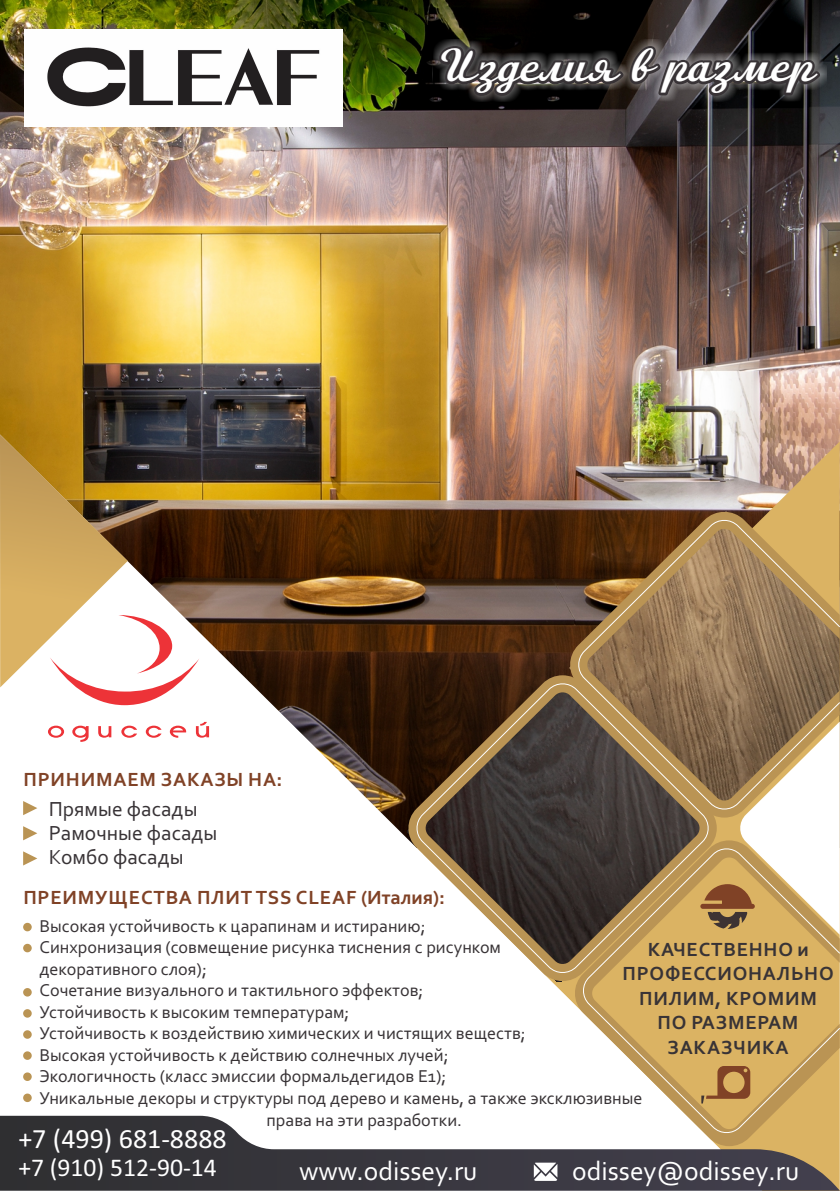
<style>
.page{position:relative;width:840px;height:1191px;background:#fff}
.page>*{position:absolute;margin:0;border:0;box-sizing:border-box;transform-origin:0 0}
.t1{font:46.4px "City Flowersscriptone";color:#fff}
.t2{font:28px "Calibri";color:#fff}
.t3{font:27.4px "Corbel";color:#fff}
.t4{font:25.6px "Calibri";color:#fff}
.t5{font:21.4px/24.2px "Corbel";color:#383336}
.t6{font:700 20px/24.4px "Corbel";letter-spacing:.04em;color:#383336;text-align:center}
.t7{font:700 20px "Corbel";letter-spacing:.04em;color:#804226}
.t8{font:18px "Corbel";color:#383336}
</style>
<div class="page">
<img style="left:0;top:0;width:839px;height:441px">
<img style="left:0;top:434px;width:762px;height:757px">
<svg style="left:0;top:1115px;width:839px;height:75px"></svg>
<svg style="left:567px;top:509px;width:272px;height:166px;background:#735130"></svg>
<svg style="left:405px;top:675px;width:171px;height:306px"></svg>
<svg style="left:572px;top:975px;width:267px;height:171px"></svg>
<svg style="left:414px;top:681px;width:286px;height:294px"></svg>
<svg style="left:576px;top:518px;width:263px;height:293px;background:#90724d"></svg>
<svg style="left:580px;top:846px;width:259px;height:289px;background:#c9aa70"></svg>
<div style="left:23px;top:1009px;width:9px;height:8px;background:#ba9454;border-radius:50%"></div>
<div style="left:23px;top:988px;width:9px;height:8px;background:#ba9454;border-radius:50%"></div>
<div style="left:23px;top:943px;width:9px;height:9px;background:#ba9454;border-radius:50%"></div>
<div style="left:23px;top:922px;width:9px;height:9px;background:#ba9454;border-radius:50%"></div>
<svg style="left:48px;top:725px;width:16px;height:12px"></svg>
<svg style="left:0;top:434px;width:199px;height:271px"></svg>
<svg style="left:72px;top:725px;width:17px;height:17px"></svg>
<svg style="left:98px;top:726px;width:13px;height:12px"></svg>
<svg style="left:121px;top:725px;width:16px;height:12px"></svg>
<svg style="left:146px;top:725px;width:15px;height:12px"></svg>
<svg style="left:170px;top:725px;width:16px;height:12px"></svg>
<svg style="left:196px;top:722px;width:13px;height:16px"></svg>
<img style="left:24px;top:29px;width:318px;height:97px">
<div style="left:23px;top:1093px;width:9px;height:9px;background:#ba9454;border-radius:50%"></div>
<div style="left:23px;top:1072px;width:9px;height:9px;background:#ba9454;border-radius:50%"></div>
<div style="left:23px;top:1051px;width:9px;height:8px;background:#ba9454;border-radius:50%"></div>
<div style="left:23px;top:1030px;width:9px;height:8px;background:#ba9454;border-radius:50%"></div>
<svg style="left:700px;top:721px;width:139px;height:213px"></svg>
<svg style="left:701px;top:1066px;width:48px;height:37px;background:#b6864a"></svg>
<svg style="left:533px;top:1162px;width:24px;height:18px"></svg>
<svg style="left:23px;top:801px;width:14px;height:14px"></svg>
<svg style="left:23px;top:826px;width:14px;height:14px"></svg>
<svg style="left:23px;top:851px;width:14px;height:14px"></svg>
<div style="left:432px;top:39px;width:394px;height:63px;background:#fff;opacity:.4"></div>
<svg style="left:439px;top:46px;width:380px;height:50px;background:#363334"></svg>
<h1 class="t1" style="left:439px;top:39px;width:374px">Изделия в размер</h1>
<p class="t7" style="left:23px;top:771px;width:260px">ПРИНИМАЕМ ЗАКАЗЫ НА:</p>
<p class="t5" style="left:49px;top:798px;width:170px">Прямые фасады<br>Рамочные фасады<br>Комбо фасады</p>
<p class="t7" style="left:23px;top:889px;width:423px">ПРЕИМУЩЕСТВА ПЛИТ TSS CLEAF (Италия):</p>
<p class="t8" style="left:39px;top:918px;width:387px">Высокая устойчивость к царапинам и истиранию;</p>
<p class="t8" style="left:39px;top:939px;width:463px">Синхронизация (совмещение рисунка тиснения с рисунком</p>
<p class="t8" style="left:39px;top:961px;width:169px">декоративного слоя);</p>
<p class="t8" style="left:39px;top:983px;width:385px">Сочетание визуального и тактильного эффектов;</p>
<p class="t8" style="left:39px;top:1004px;width:311px">Устойчивость к высоким температурам;</p>
<p class="t8" style="left:39px;top:1026px;width:487px">Устойчивость к воздействию химических и чистящих веществ;</p>
<p class="t8" style="left:39px;top:1047px;width:410px">Высокая устойчивость к действию солнечных лучей;</p>
<p class="t8" style="left:39px;top:1069px;width:408px">Экологичность (класс эмиссии формальдегидов E1);</p>
<p class="t8" style="left:39px;top:1090px;width:604px">Уникальные декоры и структуры под дерево и камень, а также эксклюзивные</p>
<p class="t8" style="left:266px;top:1112px;width:197px">права на эти разработки.</p>
<p class="t6" style="left:622px;top:938px;width:213px">КАЧЕСТВЕННО и<br>ПРОФЕССИОНАЛЬНО<br>ПИЛИМ, КРОМИМ<br>ПО РАЗМЕРАМ<br>ЗАКАЗЧИКА</p>
<h2 class="t2" style="left:18px;top:1126px;width:210px">+7 (499) 681‐8888</h2>
<h3 class="t4" style="left:18px;top:1156px;width:200px">+7 (910) 512‐90‐14</h3>
<h3 class="t3" style="left:572px;top:1159px;width:228px">odissey@odissey.ru</h3>
<h3 class="t3" style="left:299px;top:1159px;width:180px">www.odissey.ru</h3>
</div>
